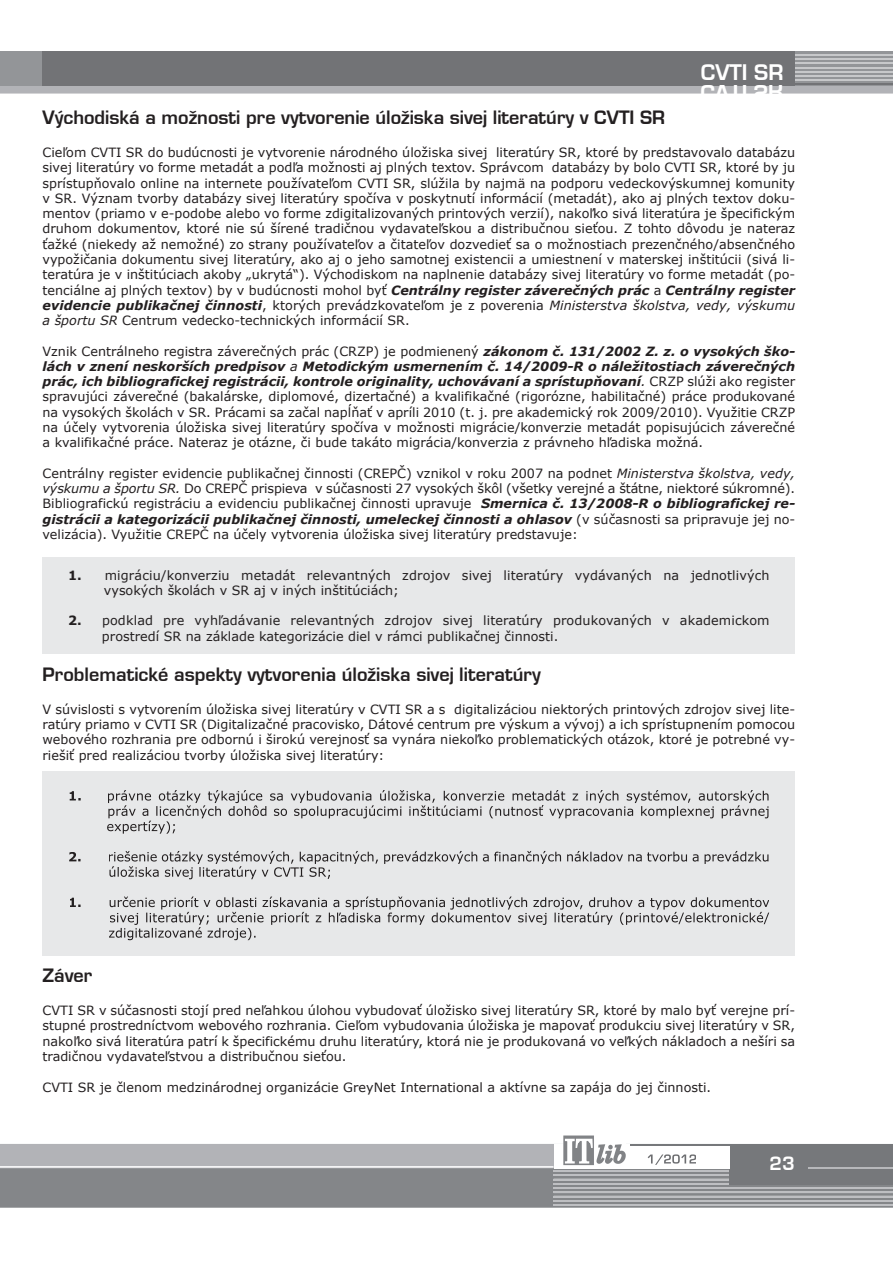
<style>
.page{position:relative;width:893px;height:1263px;background:#fff}
.page>*{position:absolute;margin:0;border:0;box-sizing:border-box;transform-origin:0 0}
.t1{font:18px "Euromode CE Bold";color:#231f20}
.t2{font:18px "Euromode CE Bold";color:#fff}
.t3{font:12.75px/15.3px "Verdana";color:#231f20;text-align:justify}
.s1{font-weight:700;font-style:italic}
.s2{font-style:italic}
.s3{font-weight:700}
</style>
<div class="page">
<div style="left:0;top:1144px;width:554px;height:10px;background:#b2b3b7"></div>
<div style="left:729px;top:1144px;width:164px;height:40px;background:#76787b"></div>
<img style="left:563px;top:1136px;width:63px;height:18px">
<svg style="left:0;top:1154px;width:893px;height:54px;background:#97999c"></svg>
<hr style="left:630px;top:1144px;width:99px;height:1px;background:#76787b">
<div style="left:43px;top:557px;width:752px;height:96px;background:#e7e8e9"></div>
<div style="left:43px;top:770px;width:752px;height:185px;background:#e7e8e9"></div>
<svg style="left:70px;top:791px;width:11px;height:9px"></svg>
<svg style="left:107px;top:790px;width:69px;height:44px"></svg>
<svg style="left:69px;top:852px;width:12px;height:9px"></svg>
<svg style="left:109px;top:851px;width:61px;height:26px"></svg>
<svg style="left:70px;top:898px;width:11px;height:9px"></svg>
<svg style="left:109px;top:896px;width:68px;height:44px"></svg>
<svg style="left:0;top:51px;width:893px;height:43px;background:#848588"></svg>
<h1 class="t1" style="left:43px;top:107px;width:624px">Východiská a možnosti pre vytvorenie úložiska sivej literatúry v CVTI SR</h1>
<p class="t3" style="left:43px;top:144px;width:754px">Cieľom CVTI SR do budúcnosti je vytvorenie národného úložiska sivej literatúry SR, ktoré by predstavovalo databázu sivej literatúry vo forme metadát a podľa možnosti aj plných textov. Správcom databázy by bolo CVTI SR, ktoré by ju sprístupňovalo online na internete používateľom CVTI SR, slúžila by najmä na podporu vedeckovýskumnej komunity v SR. Význam tvorby databázy sivej literatúry spočíva v poskytnutí informácií (metadát), ako aj plných textov doku&shy;mentov (priamo v e-podobe alebo vo forme zdigitalizovaných printových verzií), nakoľko sivá literatúra je špecifickým druhom dokumentov, ktoré nie sú šírené tradičnou vydavateľskou a distribučnou sieťou. Z tohto dôvodu je nateraz ťažké (niekedy až nemožné) zo strany používateľov a čitateľov dozvedieť sa o možnostiach prezenčného/absenčného vypožičania dokumentu sivej literatúry, ako aj o jeho samotnej existencii a umiestnení v materskej inštitúcii (sivá li&shy;teratúra je v inštitúciach akoby „ukrytá“). Východiskom na naplnenie databázy sivej literatúry vo forme metadát (po&shy;tenciálne aj plných textov) by v budúcnosti mohol byť <span class="s1">Centrálny register záverečných prác</span> a <span class="s1">Centrálny register evidencie publikačnej činnosti</span>, ktorých prevádzkovateľom je z poverenia <span class="s2">Ministerstva školstva, vedy, výskumu a športu SR</span> Centrum vedecko-technických informácií SR.</p>
<p class="t3" style="left:43px;top:343px;width:754px">Vznik Centrálneho registra záverečných prác (CRZP) je podmienený <span class="s1">zákonom č. 131/2002 Z. z. o vysokých ško&shy;lách v znení neskorších predpisov</span> <span class="s2">a</span> <span class="s1">Metodickým usmernením č. 14/2009-R o náležitostiach záverečných prác, ich bibliografickej registrácii, kontrole originality, uchovávaní a sprístupňovaní</span><span class="s2">.</span> CRZP slúži ako register spravujúci záverečné (bakalárske, diplomové, dizertačné) a kvalifikačné (rigorózne, habilitačné) práce produkované na vysokých školách v SR. Prácami sa začal napĺňať v apríli 2010 (t. j. pre akademický rok 2009/2010). Využitie CRZP na účely vytvorenia úložiska sivej literatúry spočíva v možnosti migrácie/konverzie metadát popisujúcich záverečné a kvalifikačné práce. Nateraz je otázne, či bude takáto migrácia/konverzia z právneho hľadiska možná.</p>
<p class="t3" style="left:43px;top:465px;width:754px">Centrálny register evidencie publikačnej činnosti (CREPČ) vznikol v roku 2007 na podnet <span class="s2">Ministerstva školstva, vedy, výskumu a športu SR.</span> Do CREPČ prispieva v súčasnosti 27 vysokých škôl (všetky verejné a štátne, niektoré súkromné).<br>Bibliografickú registráciu a evidenciu publikačnej činnosti upravuje <span class="s1">Smernica č. 13/2008-R o bibliografickej re&shy;gistrácii a kategorizácii publikačnej činnosti, umeleckej činnosti a ohlasov</span> (v súčasnosti sa pripravuje jej no&shy;velizácia). Využitie CREPČ na účely vytvorenia úložiska sivej literatúry predstavuje:</p>
<p class="t3" style="left:104px;top:567px;width:667px;text-indent:-36px"><span class="s3">1.</span> migráciu/konverziu metadát relevantných zdrojov sivej literatúry vydávaných na jednotlivých vysokých školách v SR aj v iných inštitúciách;</p>
<p class="t3" style="left:102px;top:612px;width:669px;text-indent:-34px"><span class="s3">2.</span> podklad pre vyhľadávanie relevantných zdrojov sivej literatúry produkovaných v akademickom prostredí SR na základe kategorizácie diel v rámci publikačnej činnosti.</p>
<h1 class="t1" style="left:43px;top:664px;width:500px">Problematické aspekty vytvorenia úložiska sivej literatúry</h1>
<p class="t3" style="left:43px;top:701px;width:754px">V súvislosti s vytvorením úložiska sivej literatúry v CVTI SR a s digitalizáciou niektorých printových zdrojov sivej lite&shy;ratúry priamo v CVTI SR (Digitalizačné pracovisko, Dátové centrum pre výskum a vývoj) a ich sprístupnením pomocou webového rozhrania pre odbornú i širokú verejnosť sa vynára niekoľko problematických otázok, ktoré je potrebné vy&shy;riešiť pred realizáciou tvorby úložiska sivej literatúry:</p>
<h1 class="t1" style="left:43px;top:965px;width:51px">Záver</h1>
<p class="t3" style="left:42px;top:1002px;width:754px">CVTI SR v súčasnosti stojí pred neľahkou úlohou vybudovať úložisko sivej literatúry SR, ktoré by malo byť verejne prí&shy;stupné prostredníctvom webového rozhrania. Cieľom vybudovania úložiska je mapovať produkciu sivej literatúry v SR, nakoľko sivá literatúra patrí k špecifickému druhu literatúry, ktorá nie je produkovaná vo veľkých nákladoch a nešíri sa tradičnou vydavateľstvou a distribučnou sieťou.</p>
<p class="t3" style="left:42px;top:1079px;width:670px">CVTI SR je členom medzinárodnej organizácie GreyNet International a aktívne sa zapája do jej činnosti.</p>
<h1 class="t2" style="left:769px;top:1152px;width:27px">23</h1>
</div>
